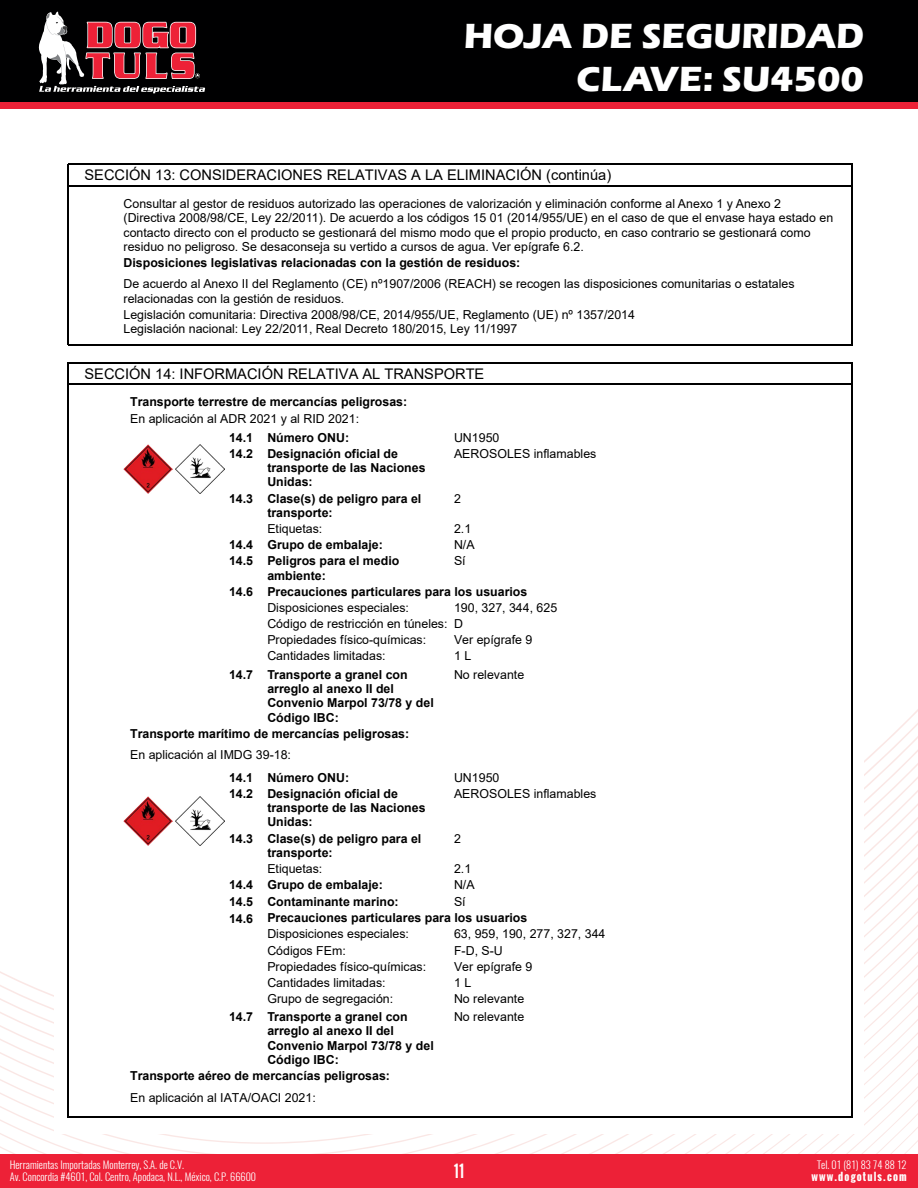
<style>
.page{position:relative;width:918px;height:1188px;background:#fff}
.page>*{position:absolute;margin:0;border:0;box-sizing:border-box;transform-origin:0 0}
.t1{font:700 36px/43.2px "Eras ITC";color:#fff;text-align:right}
.t2{font:16.5px "Oswald";color:#fff}
.t3{font:14.7px "Arial";color:#000}
.t4{font:12.3px/21.3px "Arial";color:#000}
.t5{font:700 12.3px/14.2px "Arial";color:#000}
.t6{font:300 10.5px/12.6px "Oswald";color:#fff}
.t7{font:700 10.5px "Oswald";letter-spacing:.11em;color:#fff}
.s1{font-weight:700}
.s2{font-weight:400}
</style>
<div class="page">
<div style="left:0;top:0;width:918px;height:103px;background:#000001"></div>
<div style="left:0;top:102px;width:918px;height:6px;background:#ed2137"></div>
<svg style="left:38px;top:11px;width:167px;height:82px"></svg>
<svg style="left:0;top:849px;width:918px;height:305px"></svg>
<svg style="left:0;top:1143px;width:149px;height:11px"></svg>
<svg style="left:678px;top:983px;width:240px;height:171px"></svg>
<div style="left:0;top:1154px;width:918px;height:34px;background:#ed2137"></div>
<div style="left:54px;top:142px;width:810px;height:992px;background:#fff"></div>
<hr style="left:851px;top:164px;width:2px;height:23px;background:#000">
<hr style="left:85px;top:164px;width:768px;height:1px;background:#000">
<hr style="left:85px;top:186px;width:768px;height:1px;background:#000">
<svg style="left:68px;top:164px;width:17px;height:33px"></svg>
<svg style="left:851px;top:187px;width:2px;height:10px"></svg>
<hr style="left:68px;top:197px;width:1px;height:59px;background:#000">
<hr style="left:851px;top:197px;width:2px;height:59px;background:#000">
<svg style="left:68px;top:256px;width:1px;height:21px"></svg>
<hr style="left:851px;top:256px;width:2px;height:21px;background:#000">
<hr style="left:68px;top:277px;width:1px;height:31px;background:#000">
<hr style="left:851px;top:277px;width:2px;height:31px;background:#000">
<hr style="left:68px;top:308px;width:1px;height:31px;background:#000">
<hr style="left:851px;top:308px;width:2px;height:31px;background:#000">
<hr style="left:68px;top:344px;width:785px;height:1px;background:#000">
<hr style="left:851px;top:362px;width:2px;height:23px;background:#000">
<hr style="left:85px;top:362px;width:768px;height:1px;background:#000">
<hr style="left:85px;top:384px;width:768px;height:1px;background:#000">
<svg style="left:68px;top:362px;width:17px;height:67px"></svg>
<svg style="left:851px;top:385px;width:2px;height:44px"></svg>
<img style="left:124px;top:445px;width:48px;height:49px">
<img style="left:175px;top:445px;width:49px;height:49px">
<hr style="left:68px;top:429px;width:1px;height:298px;background:#000">
<hr style="left:851px;top:429px;width:2px;height:298px;background:#000">
<hr style="left:851px;top:727px;width:2px;height:21px;background:#000">
<svg style="left:68px;top:727px;width:1px;height:42px"></svg>
<hr style="left:851px;top:748px;width:2px;height:21px;background:#000">
<img style="left:124px;top:797px;width:48px;height:49px">
<img style="left:175px;top:797px;width:49px;height:49px">
<hr style="left:68px;top:769px;width:1px;height:300px;background:#000">
<hr style="left:851px;top:769px;width:2px;height:300px;background:#000">
<svg style="left:68px;top:1069px;width:1px;height:48px"></svg>
<svg style="left:699px;top:997px;width:219px;height:157px"></svg>
<hr style="left:68px;top:1117px;width:785px;height:1px;background:#000">
<h1 class="t1" style="left:464px;top:14px;width:402px">HOJA DE SEGURIDAD<br>CLAVE: SU4500</h1>
<p class="t3" style="left:85px;top:165px;width:528px">SECCIÓN 13: CONSIDERACIONES RELATIVAS A LA ELIMINACIÓN (continúa)</p>
<p class="t4" style="left:124px;top:172px;width:659px"><span class="s1">Gestión del residuo (eliminación y valorización):<br></span>Consultar al gestor de residuos autorizado las operaciones de valorización y eliminación conforme al Anexo 1 y Anexo 2</p>
<p class="t4" style="left:124px;top:211px;width:711px;line-height:14.2px">(Directiva 2008/98/CE, Ley 22/2011). De acuerdo a los códigos 15 01 (2014/955/UE) en el caso de que el envase haya estado en contacto directo con el producto se gestionará del mismo modo que el propio producto, en caso contrario se gestionará como residuo no peligroso. Se desaconseja su vertido a cursos de agua. Ver epígrafe 6.2.</p>
<p class="t4" style="left:124px;top:252px;width:673px"><span class="s1">Disposiciones legislativas relacionadas con la gestión de residuos:<br></span>De acuerdo al Anexo II del Reglamento (CE) nº1907/2006 (REACH) se recogen las disposiciones comunitarias o estatales</p>
<p class="t4" style="left:124px;top:290px;width:513px;line-height:16.5px">relacionadas con la gestión de residuos.<br>Legislación comunitaria: Directiva 2008/98/CE, 2014/955/UE, Reglamento (UE) nº 1357/2014</p>
<p class="t4" style="left:124px;top:318px;width:395px">Legislación nacional: Ley 22/2011, Real Decreto 180/2015, Ley 11/1997</p>
<p class="t3" style="left:85px;top:363px;width:401px">SECCIÓN 14: INFORMACIÓN RELATIVA AL TRANSPORTE</p>
<p class="t5" style="left:130px;top:394px;width:279px;line-height:17px">Transporte terrestre de mercancías peligrosas:<br><span class="s2">En aplicación al ADR 2021 y al RID 2021:</span></p>
<p class="t5" style="left:229px;top:430px;width:26px">14.1</p>
<p class="t5" style="left:267px;top:430px;width:83px">Número ONU:</p>
<p class="t4" style="left:454px;top:427px;width:47px">UN1950</p>
<p class="t5" style="left:229px;top:446px;width:26px">14.2</p>
<p class="t5" style="left:267px;top:446px;width:160px">Designación oficial de transporte de las Naciones<br>Unidas:</p>
<p class="t4" style="left:454px;top:443px;width:144px">AEROSOLES inflamables</p>
<p class="t5" style="left:229px;top:491px;width:26px">14.3</p>
<p class="t5" style="left:229px;top:538px;width:26px">14.4</p>
<p class="t5" style="left:267px;top:491px;width:156px">Clase(s) de peligro para el transporte:</p>
<p class="t4" style="left:267px;top:518px;width:57px">Etiquetas:</p>
<p class="t5" style="left:267px;top:538px;width:117px">Grupo de embalaje:</p>
<p class="t4" style="left:454px;top:488px;width:8px">2</p>
<p class="t4" style="left:454px;top:534px;width:22px">N/A</p>
<p class="t4" style="left:454px;top:518px;width:19px">2.1</p>
<p class="t5" style="left:229px;top:554px;width:26px">14.5</p>
<p class="t4" style="left:454px;top:550px;width:13px">Sí</p>
<p class="t5" style="left:267px;top:554px;width:134px">Peligros para el medio ambiente:</p>
<p class="t5" style="left:229px;top:585px;width:26px">14.6</p>
<p class="t5" style="left:267px;top:585px;width:261px">Precauciones particulares para los usuarios</p>
<p class="t4" style="left:454px;top:597px;width:105px">190, 327, 344, 625</p>
<p class="t4" style="left:454px;top:629px;width:80px">Ver epígrafe 9</p>
<p class="t4" style="left:267px;top:597px;width:143px">Disposiciones especiales:</p>
<p class="t4" style="left:267px;top:629px;width:160px">Propiedades físico-químicas:</p>
<p class="t4" style="left:267px;top:613px;width:197px">Código de restricción en túneles: D</p>
<p class="t4" style="left:267px;top:645px;width:120px">Cantidades limitadas:</p>
<p class="t4" style="left:454px;top:645px;width:19px">1 L</p>
<p class="t5" style="left:229px;top:668px;width:26px">14.7</p>
<p class="t4" style="left:454px;top:664px;width:72px">No relevante</p>
<p class="t5" style="left:267px;top:668px;width:168px">Transporte a granel con arreglo al anexo II del<br>Convenio Marpol 73/78 y del<br>Código IBC:</p>
<p class="t5" style="left:130px;top:723px;width:281px;line-height:21.3px">Transporte marítimo de mercancías peligrosas:<br><span class="s2">En aplicación al IMDG 39-18:</span></p>
<p class="t5" style="left:229px;top:770px;width:26px">14.1</p>
<p class="t5" style="left:267px;top:770px;width:83px">Número ONU:</p>
<p class="t4" style="left:454px;top:767px;width:47px">UN1950</p>
<p class="t5" style="left:229px;top:786px;width:26px">14.2</p>
<p class="t5" style="left:267px;top:786px;width:160px">Designación oficial de transporte de las Naciones<br>Unidas:</p>
<p class="t4" style="left:454px;top:783px;width:144px">AEROSOLES inflamables</p>
<p class="t5" style="left:229px;top:831px;width:26px">14.3</p>
<p class="t5" style="left:229px;top:878px;width:26px">14.4</p>
<p class="t5" style="left:267px;top:831px;width:156px">Clase(s) de peligro para el transporte:</p>
<p class="t4" style="left:267px;top:858px;width:57px">Etiquetas:</p>
<p class="t5" style="left:267px;top:878px;width:117px">Grupo de embalaje:</p>
<p class="t4" style="left:454px;top:828px;width:8px">2</p>
<p class="t4" style="left:454px;top:874px;width:22px">N/A</p>
<p class="t4" style="left:454px;top:858px;width:19px">2.1</p>
<p class="t5" style="left:229px;top:895px;width:171px">14.5 Contaminante marino:</p>
<p class="t4" style="left:454px;top:891px;width:13px">Sí</p>
<p class="t4" style="left:267px;top:939px;width:80px">Códigos FEm:</p>
<p class="t4" style="left:454px;top:939px;width:50px">F-D, S-U</p>
<p class="t5" style="left:267px;top:911px;width:261px">Precauciones particulares para los usuarios</p>
<p class="t5" style="left:229px;top:911px;width:26px">14.6</p>
<p class="t4" style="left:454px;top:923px;width:153px">63, 959, 190, 277, 327, 344</p>
<p class="t4" style="left:454px;top:956px;width:80px">Ver epígrafe 9</p>
<p class="t4" style="left:267px;top:923px;width:143px">Disposiciones especiales:</p>
<p class="t4" style="left:267px;top:956px;width:160px">Propiedades físico-químicas:</p>
<p class="t4" style="left:267px;top:972px;width:120px">Cantidades limitadas:</p>
<p class="t4" style="left:454px;top:972px;width:19px">1 L</p>
<p class="t5" style="left:267px;top:1010px;width:168px">Transporte a granel con arreglo al anexo II del<br>Convenio Marpol 73/78 y del<br>Código IBC:</p>
<p class="t4" style="left:267px;top:988px;width:127px">Grupo de segregación:</p>
<p class="t4" style="left:454px;top:988px;width:72px">No relevante</p>
<p class="t5" style="left:229px;top:1010px;width:26px">14.7</p>
<p class="t4" style="left:454px;top:1006px;width:72px">No relevante</p>
<p class="t5" style="left:130px;top:1065px;width:261px;line-height:21.3px">Transporte aéreo de mercancías peligrosas:<br><span class="s2">En aplicación al IATA/OACI 2021:</span></p>
<p class="t6" style="left:10px;top:1158px;width:248px">Herramientas Importadas Monterrey, S.A. de C.V.<br>Av. Concordia #4601, Col. Centro, Apodaca, N.L., México, C.P. 66600</p>
<p class="t6" style="left:817px;top:1158px;width:91px">Tel. 01 (81) 83 74 88 12</p>
<h2 class="t2" style="left:454px;top:1159px;width:12px">11</h2>
<p class="t7" style="left:811px;top:1169px;width:97px">www.dogotuls.com</p>
</div>
